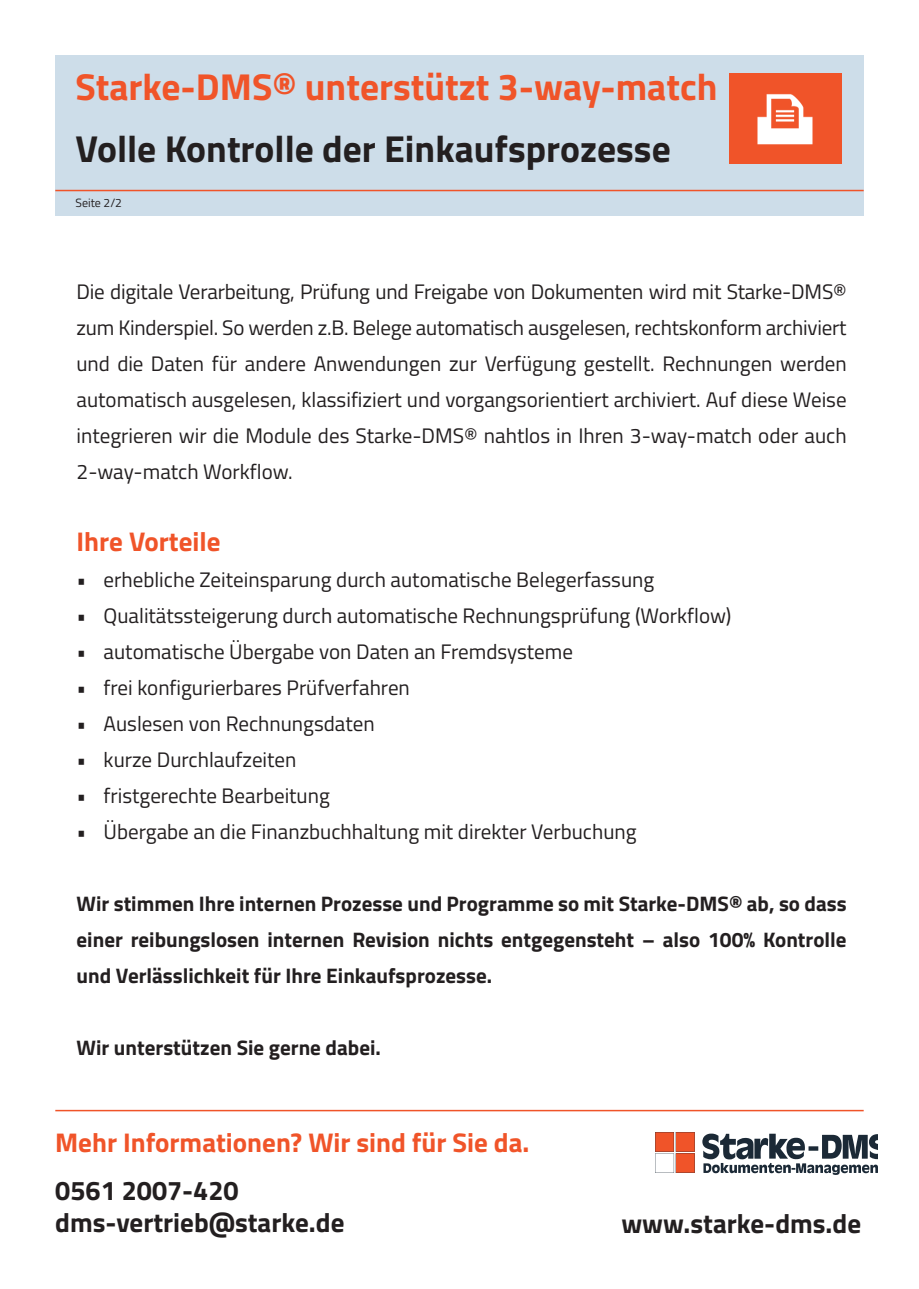
<style>
.page{position:relative;width:919px;height:1289px;background:#fff}
.page>*{position:absolute;margin:0;border:0;box-sizing:border-box;transform-origin:0 0}
.t1{font:700 37.5px "Titillium Web";color:#f05429}
.t2{font:700 37.5px "Titillium Web";color:#231f20}
.t3{font:700 27px/32.4px "Titillium Web";color:#231f20}
.t4{font:700 27px "Titillium Web";color:#f05429}
.t5{font:21px/36px "Titillium Web";color:#231f20;text-align:justify}
.t6{font:700 21px/36px "Titillium Web";color:#231f20;text-align:justify}
.t7{font:12px "Titillium Web";color:#231f20}
</style>
<div class="page">
<svg style="left:655px;top:1132px;width:39px;height:40px"></svg>
<svg style="left:702px;top:1133px;width:175px;height:41px"></svg>
<hr style="left:55px;top:1109px;width:808px;height:2px;background:#f05429">
<div style="left:55px;top:55px;width:808px;height:160px;background:#cddde9"></div>
<hr style="left:55px;top:190px;width:808px;height:1px;background:#f05429">
<div style="left:729px;top:74px;width:112px;height:90px;background:#f05429"></div>
<img style="left:757px;top:94px;width:56px;height:51px">
<h1 class="t1" style="left:75px;top:58px;width:643px">Starke-DMS® unterstützt 3-way-match</h1>
<h1 class="t2" style="left:75px;top:120px;width:596px">Volle Kontrolle der Einkaufsprozesse</h1>
<p class="t7" style="left:75px;top:194px;width:48px">Seite 2/2</p>
<p class="t5" style="left:77px;top:272px;width:771px">Die digitale Verarbeitung, Prüfung und Freigabe von Dokumenten wird mit Starke-DMS® zum Kinderspiel. So werden z.B. Belege automatisch ausgelesen, rechtskonform archiviert und die Daten für andere Anwendungen zur Verfügung gestellt. Rechnungen werden automatisch ausgelesen, klassifiziert und vorgangsorientiert archiviert. Auf diese Weise integrieren wir die Module des Starke-DMS® nahtlos in Ihren 3-way-match oder auch 2-way-match Workflow.</p>
<p class="t4" style="left:77px;top:521px;width:145px">Ihre Vorteile</p>
<p class="t5" style="left:77px;top:560px;width:579px">• erhebliche Zeiteinsparung durch automatische Belegerfassung</p>
<p class="t5" style="left:77px;top:596px;width:656px">• Qualitätssteigerung durch automatische Rechnungsprüfung (Workflow)</p>
<p class="t5" style="left:77px;top:632px;width:498px">• automatische Übergabe von Daten an Fremdsysteme</p>
<p class="t5" style="left:77px;top:668px;width:335px">• frei konfigurierbares Prüfverfahren</p>
<p class="t5" style="left:77px;top:704px;width:299px">• Auslesen von Rechnungsdaten</p>
<p class="t5" style="left:77px;top:740px;width:221px">• kurze Durchlaufzeiten</p>
<p class="t5" style="left:77px;top:776px;width:255px">• fristgerechte Bearbeitung</p>
<p class="t5" style="left:77px;top:812px;width:561px">• Übergabe an die Finanzbuchhaltung mit direkter Verbuchung</p>
<p class="t6" style="left:77px;top:884px;width:771px">Wir stimmen Ihre internen Prozesse und Programme so mit Starke-DMS® ab, so dass einer reibungslosen internen Revision nichts entgegensteht – also 100% Kontrolle und Verlässlichkeit für Ihre Einkaufsprozesse.</p>
<p class="t6" style="left:77px;top:1028px;width:306px">Wir unterstützen Sie gerne dabei.</p>
<p class="t4" style="left:55px;top:1122px;width:475px">Mehr Informationen? Wir sind für Sie da.</p>
<p class="t3" style="left:55px;top:1172px;width:290px">0561 2007-420 dms-vertrieb@starke.de</p>
<p class="t3" style="left:621px;top:1205px;width:241px">www.starke-dms.de</p>
</div>
